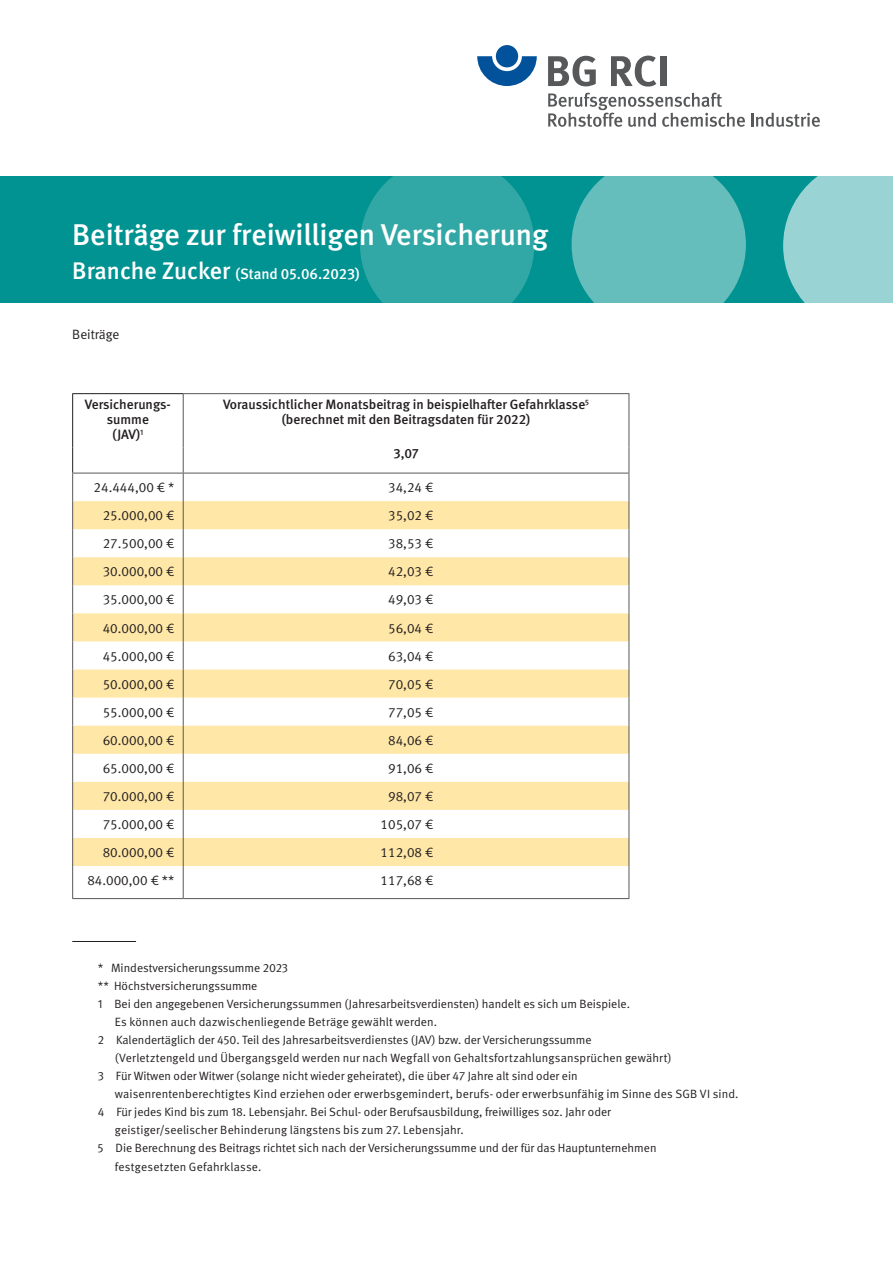
<style>
.page{position:relative;width:893px;height:1263px;background:#fff}
.page>*{position:absolute;margin:0;border:0;box-sizing:border-box;transform-origin:0 0}
.t1{font:500 30px "DGUV Meta";letter-spacing:-.005em;color:#fff}
.t2{font:500 15px "DGUV Meta";color:#fff}
.t3{font:13.5px "DGUV Meta";color:#231f20}
.t4{font:500 13.5px/15px "DGUV Meta";color:#231f20;text-align:center}
.t5{font:12px "DGUV Meta";color:#231f20}
.s1{font-size:24px}
</style>
<div class="page">
<svg style="left:477px;top:56px;width:60px;height:30px"></svg>
<div style="left:496px;top:45px;width:22px;height:22px;background:#01519b;border-radius:50%"></div>
<svg style="left:548px;top:56px;width:48px;height:30px"></svg>
<svg style="left:611px;top:56px;width:45px;height:31px"></svg>
<div style="left:660px;top:56px;width:6px;height:30px;background:#57585a"></div>
<svg style="left:548px;top:93px;width:197px;height:34px"></svg>
<svg style="left:751px;top:113px;width:69px;height:14px"></svg>
<div style="left:0;top:176px;width:893px;height:127px;background:#009391"></div>
<svg style="left:572px;top:157px;width:174px;height:175px;fill:#65bdbc"></svg>
<svg style="left:360px;top:157px;width:174px;height:175px;fill:#32a8a6"></svg>
<svg style="left:783px;top:176px;width:110px;height:127px;background:#8ccdcd"></svg>
<svg style="left:73px;top:501px;width:556px;height:365px;fill:#ffe7a7"></svg>
<hr style="left:72px;top:394px;width:1px;height:54px;background:#231f20">
<hr style="left:629px;top:394px;width:1px;height:54px;background:#57585a">
<svg style="left:72px;top:448px;width:1px;height:450px"></svg>
<hr style="left:183px;top:394px;width:1px;height:54px;background:#57585a">
<svg style="left:183px;top:448px;width:1px;height:450px"></svg>
<hr style="left:72px;top:473px;width:111px;height:1px;background:#57585a">
<hr style="left:183px;top:473px;width:446px;height:1px;background:#57585a">
<hr style="left:72px;top:898px;width:111px;height:1px;background:#57585a">
<hr style="left:183px;top:898px;width:446px;height:1px;background:#57585a">
<hr style="left:72px;top:393px;width:111px;height:1px;background:#231f20">
<hr style="left:183px;top:393px;width:446px;height:1px;background:#57585a">
<svg style="left:629px;top:448px;width:1px;height:450px"></svg>
<hr style="left:72px;top:941px;width:64px;height:1px;background:#231f20">
<h1 class="t1" style="left:72px;top:217px;width:477px">Beiträge zur freiwilligen Versicherung</h1>
<p class="t2" style="left:72px;top:265px;width:289px"><span class="s1">Branche Zucker</span> (Stand 05.06.2023)</p>
<p class="t3" style="left:72px;top:327px;width:49px">Beiträge</p>
<p class="t4" style="left:85px;top:398px;width:87px">Versicherungs&shy;summe<br>(JAV)<sup>1</sup></p>
<p class="t4" style="left:223px;top:398px;width:368px">Voraussichtlicher Monatsbeitrag in beispielhafter Gefahrklasse<sup>5 </sup>(berechnet mit den Beitragsdaten für 2022)</p>
<p class="t4" style="left:393px;top:446px;width:27px">3,07</p>
<p class="t3" style="left:94px;top:480px;width:82px">24.444,00 € *</p>
<p class="t3" style="left:388px;top:480px;width:47px">34,24 €</p>
<p class="t3" style="left:103px;top:508px;width:73px">25.000,00 €</p>
<p class="t3" style="left:388px;top:508px;width:47px">35,02 €</p>
<p class="t3" style="left:103px;top:536px;width:73px">27.500,00 €</p>
<p class="t3" style="left:388px;top:536px;width:47px">38,53 €</p>
<p class="t3" style="left:103px;top:564px;width:73px">30.000,00 €</p>
<p class="t3" style="left:388px;top:564px;width:47px">42,03 €</p>
<p class="t3" style="left:103px;top:592px;width:73px">35.000,00 €</p>
<p class="t3" style="left:388px;top:592px;width:47px">49,03 €</p>
<p class="t3" style="left:103px;top:620px;width:73px">40.000,00 €</p>
<p class="t3" style="left:388px;top:620px;width:47px">56,04 €</p>
<p class="t3" style="left:103px;top:648px;width:73px">45.000,00 €</p>
<p class="t3" style="left:388px;top:648px;width:47px">63,04 €</p>
<p class="t3" style="left:103px;top:676px;width:73px">50.000,00 €</p>
<p class="t3" style="left:388px;top:676px;width:47px">70,05 €</p>
<p class="t3" style="left:103px;top:704px;width:73px">55.000,00 €</p>
<p class="t3" style="left:388px;top:704px;width:47px">77,05 €</p>
<p class="t3" style="left:103px;top:732px;width:73px">60.000,00 €</p>
<p class="t3" style="left:388px;top:732px;width:47px">84,06 €</p>
<p class="t3" style="left:103px;top:760px;width:73px">65.000,00 €</p>
<p class="t3" style="left:388px;top:760px;width:47px">91,06 €</p>
<p class="t3" style="left:103px;top:788px;width:73px">70.000,00 €</p>
<p class="t3" style="left:388px;top:788px;width:47px">98,07 €</p>
<p class="t3" style="left:103px;top:816px;width:73px">75.000,00 €</p>
<p class="t3" style="left:381px;top:816px;width:54px">105,07 €</p>
<p class="t3" style="left:103px;top:845px;width:73px">80.000,00 €</p>
<p class="t3" style="left:381px;top:845px;width:54px">112,08 €</p>
<p class="t3" style="left:87px;top:873px;width:88px">84.000,00 € **</p>
<p class="t3" style="left:381px;top:873px;width:54px">117,68 €</p>
<p class="t5" style="left:98px;top:960px;width:192px">* Mindestversicherungssumme 2023</p>
<p class="t5" style="left:98px;top:979px;width:161px">** Höchstversicherungssumme</p>
<p class="t5" style="left:98px;top:997px;width:534px">1 Bei den angegebenen Versicherungssummen (Jahresarbeitsverdiensten) handelt es sich um Beispiele.</p>
<p class="t5" style="left:115px;top:1015px;width:324px">Es können auch dazwischenliegende Beträge gewählt werden.</p>
<p class="t5" style="left:98px;top:1033px;width:495px">2 Kalendertäglich der 450. Teil des Jahresarbeitsverdienstes (JAV) bzw. der Versicherungssumme</p>
<p class="t5" style="left:115px;top:1051px;width:558px">(Verletztengeld und Übergangsgeld werden nur nach Wegfall von Gehaltsfortzahlungsansprüchen gewährt)</p>
<p class="t5" style="left:98px;top:1069px;width:481px">3 Für Witwen oder Witwer (solange nicht wieder geheiratet), die über 47 Jahre alt sind oder ein</p>
<p class="t5" style="left:115px;top:1087px;width:625px">waisenrentenberechtigtes Kind erziehen oder erwerbsgemindert, berufs- oder erwerbsunfähig im Sinne des SGB VI sind.</p>
<p class="t5" style="left:98px;top:1105px;width:515px">4 Für jedes Kind bis zum 18. Lebensjahr. Bei Schul- oder Berufsausbildung, freiwilliges soz. Jahr oder</p>
<p class="t5" style="left:115px;top:1123px;width:350px">geistiger/seelischer Behinderung längstens bis zum 27. Lebensjahr.</p>
<p class="t5" style="left:98px;top:1141px;width:560px">5 Die Berechnung des Beitrags richtet sich nach der Versicherungssumme und der für das Hauptunternehmen</p>
<p class="t5" style="left:115px;top:1159px;width:148px">festgesetzten Gefahrklasse.</p>
</div>
